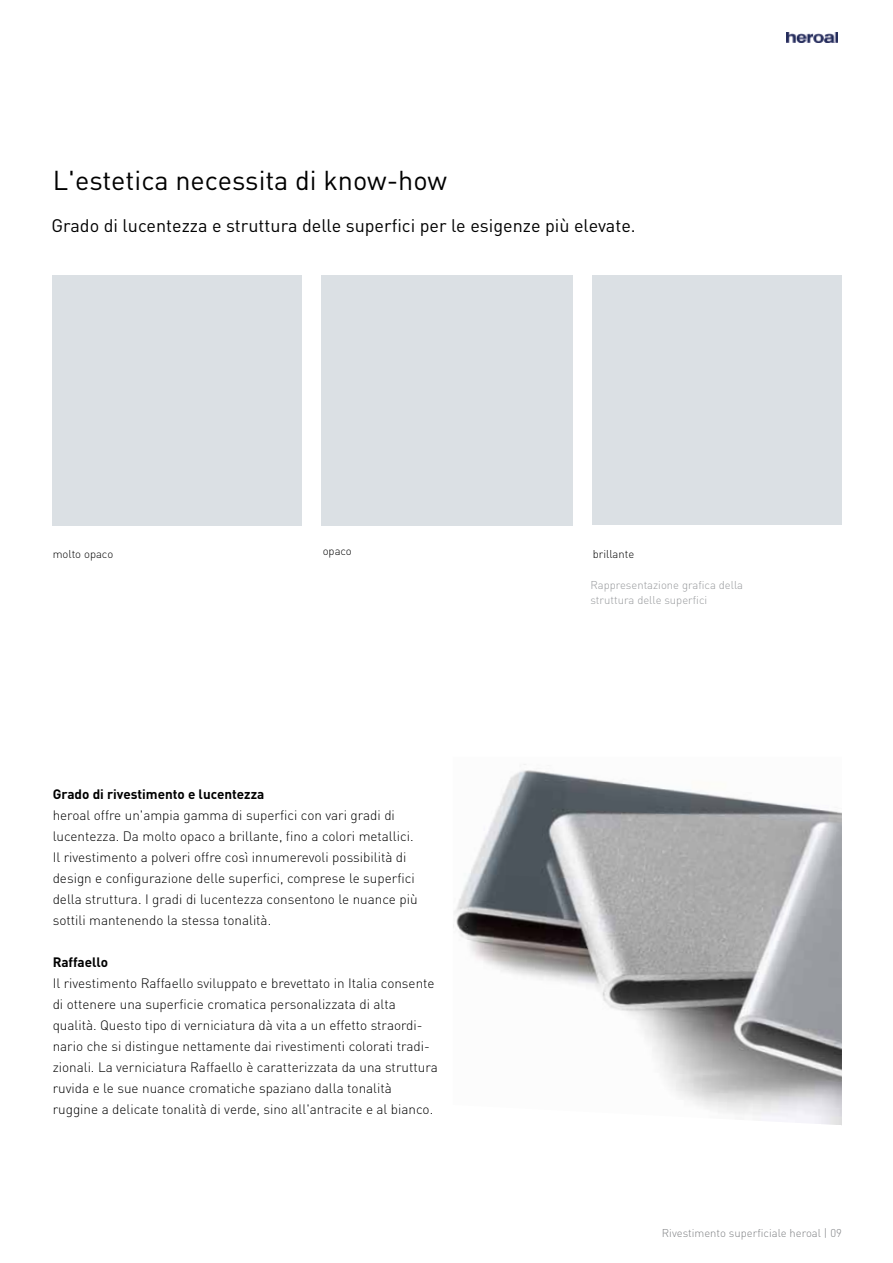
<style>
.page{position:relative;width:893px;height:1263px;background:#fff}
.page>*{position:absolute;margin:0;border:0;box-sizing:border-box;transform-origin:0 0}
.t1{font:27px "DIN Pro";color:#000}
.t2{font:18px "DIN Pro";color:#000}
.t3{font:300 13.5px/21px "DIN Pro";color:#000}
.t4{font:700 13.5px "DIN Pro";color:#000}
.t5{font:300 11.25px/15px "DIN Pro";color:#97999c}
.t6{font:300 11.25px "DIN Pro";color:#808285}
.t7{font:300 11.25px "DIN Pro";color:#000}
</style>
<div class="page">
<img style="left:787px;top:32px;width:51px;height:11px">
<div style="left:53px;top:275px;width:249px;height:250px;background:#dbe0e4"></div>
<div style="left:322px;top:275px;width:251px;height:250px;background:#dbe0e4"></div>
<div style="left:593px;top:275px;width:249px;height:250px;background:#dbe0e4"></div>
<img style="left:453px;top:764px;width:389px;height:361px">
<h1 class="t1" style="left:53px;top:159px;width:396px">L'estetica necessita di know-how</h1>
<h2 class="t2" style="left:51px;top:211px;width:586px">Grado di lucentezza e struttura delle superfici per le esigenze più elevate.</h2>
<p class="t7" style="left:53px;top:545px;width:62px">molto opaco</p>
<p class="t7" style="left:323px;top:543px;width:31px">opaco</p>
<p class="t7" style="left:593px;top:545px;width:43px">brillante</p>
<p class="t5" style="left:590px;top:576px;width:154px">Rappresentazione grafica della struttura delle superfici</p>
<p class="t4" style="left:53px;top:783px;width:213px">Grado di rivestimento e lucentezza</p>
<p class="t3" style="left:53px;top:804px;width:366px">heroal offre un'ampia gamma di superfici con vari gradi di lucentezza. Da molto opaco a brillante, fino a colori metallici.<br>Il rivestimento a polveri offre così innumerevoli possibilità di design e configurazione delle superfici, comprese le superfici della struttura. I gradi di lucentezza consentono le nuance più sottili mantenendo la stessa tonalità.</p>
<p class="t4" style="left:53px;top:951px;width:57px">Raffaello</p>
<p class="t3" style="left:53px;top:972px;width:387px">Il rivestimento Raffaello sviluppato e brevettato in Italia consente di ottenere una superficie cromatica personalizzata di alta qualità. Questo tipo di verniciatura dà vita a un effetto straordi&shy;nario che si distingue nettamente dai rivestimenti colorati tradi&shy;zionali. La verniciatura Raffaello è caratterizzata da una struttura ruvida e le sue nuance cromatiche spaziano dalla tonalità ruggine a delicate tonalità di verde, sino all'antracite e al bianco.</p>
<p class="t6" style="left:662px;top:1224px;width:182px">Rivestimento superficiale heroal | 09</p>
</div>
